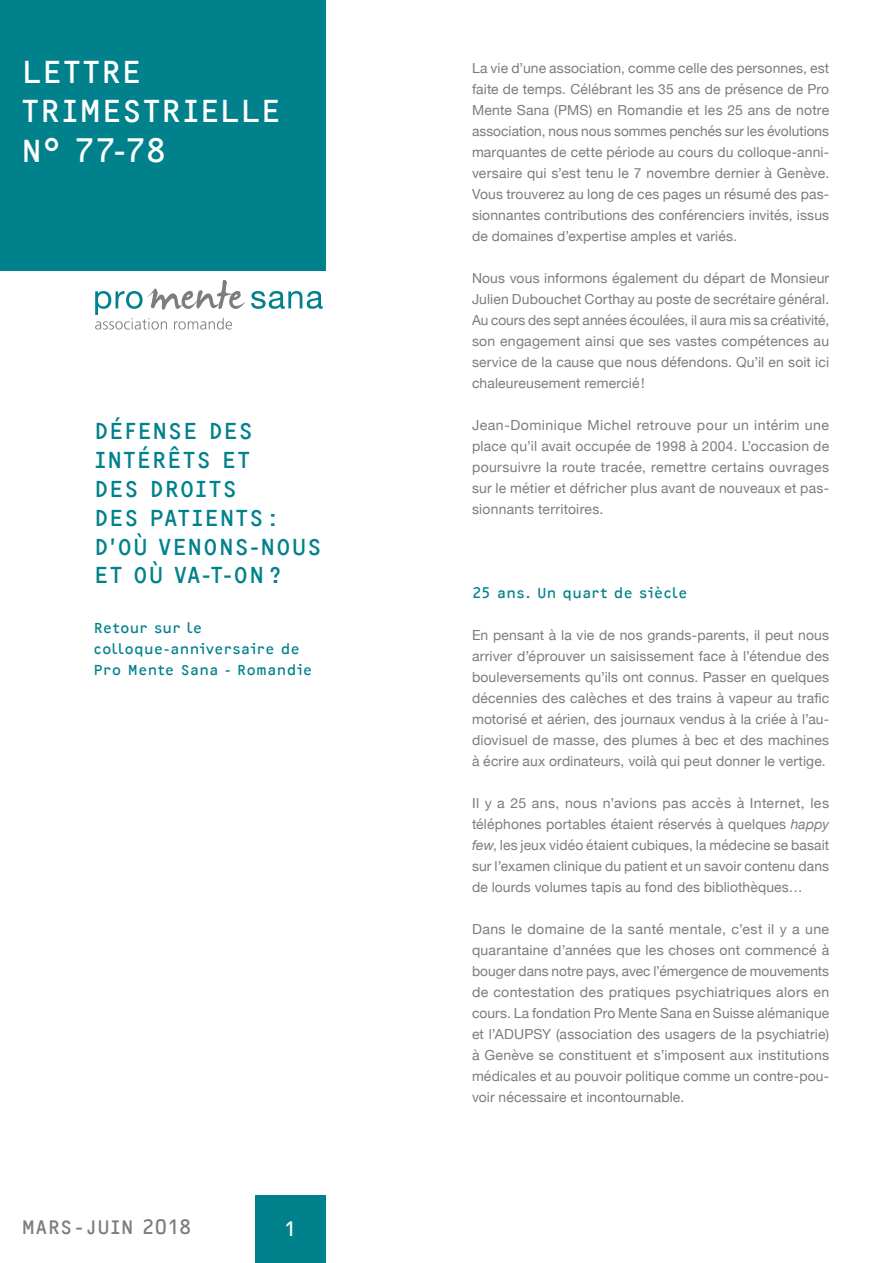
<style>
.page{position:relative;width:893px;height:1263px;background:#fff}
.page>*{position:absolute;margin:0;border:0;box-sizing:border-box;transform-origin:0 0}
.t1{font:33px/39.6px "OCRF";letter-spacing:-.015em;color:#fff}
.t2{font:24px/28.8px "OCRF";color:#00818c}
.t3{font:20.25px "OCRF";letter-spacing:-.015em;color:#7c7c81}
.t4{font:20.25px "OCRF";color:#fff}
.t5{font:15px/21px "OCRF";letter-spacing:.01em;color:#00818c}
.t6{font:13.8px/21px "Helvetica Neue";letter-spacing:.01em;color:#7c7c81;text-align:justify}
.s1{font-style:italic}
</style>
<div class="page">
<div style="left:255px;top:1195px;width:70px;height:68px;background:#008295"></div>
<div style="left:257px;top:1196px;width:68px;height:67px;background:#00818c"></div>
<div style="left:0;top:0;width:325px;height:270px;background:#00818c"></div>
<svg style="left:251px;top:291px;width:72px;height:18px"></svg>
<svg style="left:95px;top:280px;width:150px;height:50px"></svg>
<h1 class="t1" style="left:21px;top:51px;width:262px">LETTRE<br>TRIMESTRIELLE<br>N° 77-78</h1>
<p class="t6" style="left:472px;top:58px;width:359px">La vie d’une association, comme celle des personnes, est faite de temps. Célébrant les 35 ans de présence de Pro Mente Sana (PMS) en Romandie et les 25 ans de notre association, nous nous sommes penchés sur les évolutions marquantes de cette période au cours du colloque-anni&shy;versaire qui s’est tenu le 7 novembre dernier à Genève.<br>Vous trouverez au long de ces pages un résumé des pas&shy;sionnantes contributions des conférenciers invités, issus de domaines d’expertise amples et variés.</p>
<p class="t6" style="left:472px;top:268px;width:359px">Nous vous informons également du départ de Monsieur Julien Dubouchet Corthay au poste de secrétaire général.<br>Au cours des sept années écoulées, il aura mis sa créativité, son engagement ainsi que ses vastes compétences au service de la cause que nous défendons. Qu’il en soit ici chaleureusement remercié!</p>
<p class="t6" style="left:472px;top:415px;width:359px">Jean-Dominique Michel retrouve pour un intérim une place qu’il avait occupée de 1998 à 2004. L’occasion de poursuivre la route tracée, remettre certains ouvrages sur le métier et défricher plus avant de nouveaux et pas&shy;sionnants territoires.</p>
<h2 class="t2" style="left:94px;top:416px;width:230px">DÉFENSE DES<br>INTÉRÊTS ET<br>DES DROITS<br>DES PATIENTS:<br>D’OÙ VENONS-NOUS<br>ET OÙ VA-T-ON?</h2>
<p class="t5" style="left:94px;top:617px;width:220px">Retour sur le colloque-anniversaire de<br>Pro Mente Sana - Romandie</p>
<p class="t5" style="left:472px;top:582px;width:217px">25 ans. Un quart de siècle</p>
<p class="t6" style="left:472px;top:625px;width:359px">En pensant à la vie de nos grands-parents, il peut nous arriver d’éprouver un saisissement face à l’étendue des bouleversements qu’ils ont connus. Passer en quelques décennies des calèches et des trains à vapeur au trafic motorisé et aérien, des journaux vendus à la criée à l’au&shy;diovisuel de masse, des plumes à bec et des machines à écrire aux ordinateurs, voilà qui peut donner le vertige.</p>
<p class="t6" style="left:472px;top:793px;width:359px">Il y a 25 ans, nous n’avions pas accès à Internet, les téléphones portables étaient réservés à quelques <span class="s1">happy few</span>, les jeux vidéo étaient cubiques, la médecine se basait sur l’examen clinique du patient et un savoir contenu dans de lourds volumes tapis au fond des bibliothèques…</p>
<p class="t6" style="left:472px;top:919px;width:359px">Dans le domaine de la santé mentale, c’est il y a une quarantaine d’années que les choses ont commencé à bouger dans notre pays, avec l’émergence de mouvements de contestation des pratiques psychiatriques alors en cours. La fondation Pro Mente Sana en Suisse alémanique et l’ADUPSY (association des usagers de la psychiatrie) à Genève se constituent et s’imposent aux institutions médicales et au pouvoir politique comme un contre-pou&shy;voir nécessaire et incontournable.</p>
<h3 class="t3" style="left:21px;top:1214px;width:172px">MARS-JUIN 2018</h3>
<h3 class="t4" style="left:284px;top:1217px;width:14px">1</h3>
</div>
